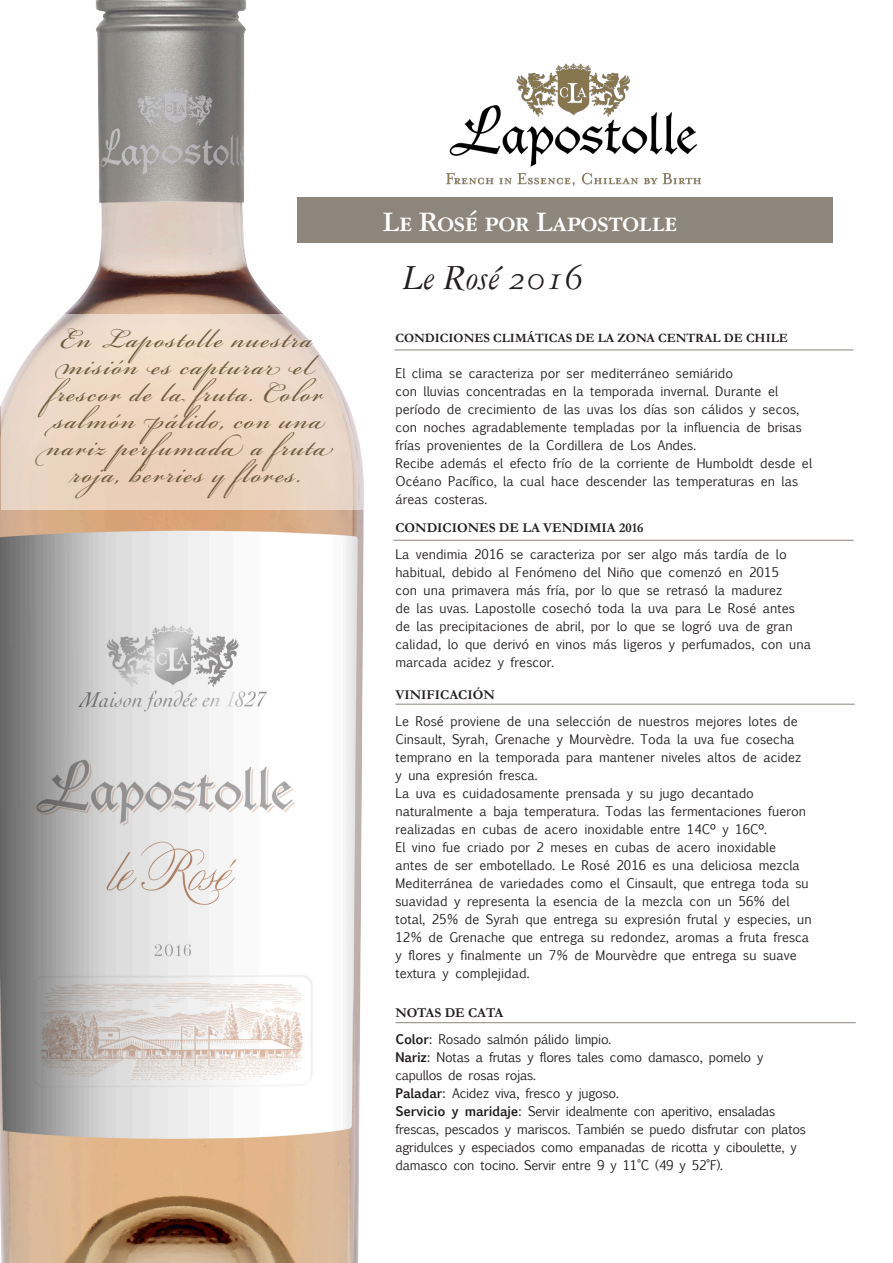
<style>
.page{position:relative;width:893px;height:1263px;background:#fff}
.page>*{position:absolute;margin:0;border:0;box-sizing:border-box;transform-origin:0 0}
.t1{font:40.5px "Bickham Script Pro";letter-spacing:.04em;color:#715d3f}
.t2{font:37.5px "Garamond Three Italic Os F";color:#231f20}
.t3{font:30px "Garamond Three Bold SC";letter-spacing:-.02em;color:#fff}
.t4{font:700 13.5px "Garamond";color:#231f20}
.t5{font:12.75px/18px "Euphemia UCAS";color:#231f20}
.t6{font:12.75px/18px "Euphemia UCAS";letter-spacing:-.02em;color:#231f20}
.t7{font:700 12.75px "Garamond";color:#231f20}
.s1{font-weight:700}
</style>
<div class="page">
<img style="left:0;top:0;width:368px;height:1263px">
<div style="left:297px;top:198px;width:535px;height:45px;background:#8e857c"></div>
<hr style="left:395px;top:704px;width:460px;height:1px;background:#8e857c">
<hr style="left:395px;top:1022px;width:461px;height:1px;background:#8e857c">
<hr style="left:394px;top:350px;width:460px;height:1px;background:#8e857c">
<svg style="left:1px;top:315px;width:367px;height:195px;background:#edd9c9"></svg>
<hr style="left:393px;top:540px;width:461px;height:1px;background:#8e857c">
<img style="left:446px;top:64px;width:254px;height:122px">
<p class="t1" style="left:60px;top:309px;width:256px">En Lapostolle nuestra</p>
<p class="t1" style="left:57px;top:336px;width:255px">misión es capturar el</p>
<p class="t1" style="left:49px;top:363px;width:275px">frescor de la fruta. Color</p>
<p class="t1" style="left:47px;top:390px;width:281px">salmón pálido, con una</p>
<p class="t1" style="left:40px;top:417px;width:293px">nariz perfumada a fruta</p>
<p class="t1" style="left:71px;top:444px;width:232px">roja, berries y flores.</p>
<p class="t3" style="left:383px;top:205px;width:296px">Le Rosé por Lapostolle</p>
<p class="t2" style="left:403px;top:258px;width:182px">Le Rosé 2016</p>
<p class="t7" style="left:395px;top:330px;width:394px">CONDICIONES CLIMÁTICAS DE LA ZONA CENTRAL DE CHILE</p>
<p class="t5" style="left:395px;top:364px;width:339px">El clima se caracteriza por ser mediterráneo semiárido</p>
<p class="t5" style="left:395px;top:382px;width:408px">con lluvias concentradas en la temporada invernal. Durante el período de crecimiento de las uvas los días son cálidos y secos, con noches agradablemente templadas por la influencia de brisas frías provenientes de la Cordillera de Los Andes.</p>
<p class="t5" style="left:395px;top:454px;width:418px">Recibe además el efecto frío de la corriente de Humboldt desde el</p>
<p class="t5" style="left:395px;top:472px;width:404px">Océano Pacífico, la cual hace descender las temperaturas en las áreas costeras.</p>
<p class="t4" style="left:395px;top:520px;width:249px">CONDICIONES DE LA VENDIMIA 2016</p>
<p class="t5" style="left:395px;top:545px;width:417px">La vendimia 2016 se caracteriza por ser algo más tardía de lo habitual, debido al Fenómeno del Niño que comenzó en 2015<br>con una primavera más fría, por lo que se retrasó la madurez<br>de las uvas. Lapostolle cosechó toda la uva para Le Rosé antes de las precipitaciones de abril, por lo que se logró uva de gran calidad, lo que derivó en vinos más ligeros y perfumados, con una marcada acidez y frescor.</p>
<p class="t4" style="left:395px;top:686px;width:101px">VINIFICACIÓN</p>
<p class="t5" style="left:395px;top:712px;width:407px">Le Rosé proviene de una selección de nuestros mejores lotes de Cinsault, Syrah, Grenache y Mourvèdre. Toda la uva fue cosecha temprano en la temporada para mantener niveles altos de acidez y una expresión fresca.</p>
<p class="t5" style="left:395px;top:784px;width:418px">La uva es cuidadosamente prensada y su jugo decantado naturalmente a baja temperatura. Todas las fermentaciones fueron realizadas en cubas de acero inoxidable entre 14Cº y 16Cº.<br>El vino fue criado por 2 meses en cubas de acero inoxidable<br>antes de ser embotellado. Le Rosé 2016 es una deliciosa mezcla Mediterránea de variedades como el Cinsault, que entrega toda su suavidad y representa la esencia de la mezcla con un 56% del total, 25% de Syrah que entrega su expresión frutal y especies, un 12% de Grenache que entrega su redondez, aromas a fruta fresca y flores y finalmente un 7% de Mourvèdre que entrega su suave textura y complejidad.</p>
<p class="t4" style="left:395px;top:1004px;width:109px">NOTAS DE CATA</p>
<p class="t6" style="left:395px;top:1030px;width:217px"><span class="s1">Color:</span> Rosado salmón pálido limpio.</p>
<p class="t6" style="left:395px;top:1048px;width:370px"><span class="s1">Nariz:</span> Notas a frutas y flores tales como damasco, pomelo y capullos de rosas rojas.</p>
<p class="t6" style="left:395px;top:1084px;width:225px"><span class="s1">Paladar:</span> Acidez viva, fresco y jugoso.</p>
<p class="t6" style="left:395px;top:1102px;width:412px"><span class="s1">Servicio y maridaje:</span> Servir idealmente con aperitivo, ensaladas frescas, pescados y mariscos. También se puedo disfrutar con platos agridulces y especiados como empanadas de ricotta y ciboulette, y damasco con tocino. Servir entre 9 y 11°C (49 y 52°F).</p>
</div>
